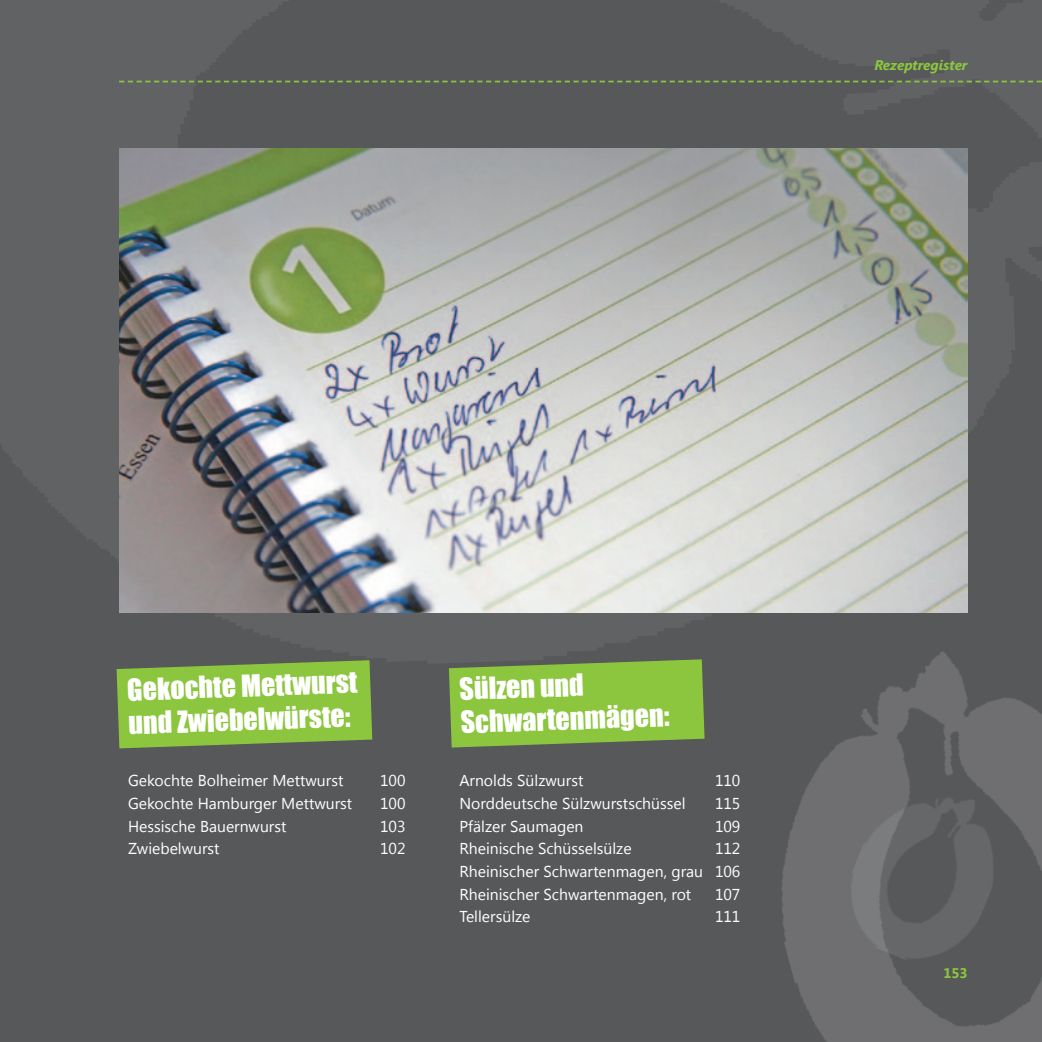
<style>
.page{position:relative;width:1042px;height:1042px;background:#fff}
.page>*{position:absolute;margin:0;border:0;box-sizing:border-box;transform-origin:0 0}
.t1{font:28px/33.6px "Impact";color:#fff}
.t2{font:15.75px/22.8px "Segoe UI";color:#fff;text-align:justify}
.t3{font:italic 700 14px "Segoe UI";color:#8bc63e}
.t4{font:700 14px "Segoe UI";color:#8bc63e}
</style>
<div class="page">
<div style="left:0;top:679px;width:722px;height:363px;background:#57585a"></div>
<img style="left:0;top:0;width:1042px;height:679px">
<img style="left:722px;top:624px;width:320px;height:418px">
<svg style="left:119px;top:81px;width:923px;height:1px"></svg>
<svg style="left:449px;top:659px;width:255px;height:88px;background:#85b941"></svg>
<svg style="left:117px;top:660px;width:255px;height:88px;background:#85b941"></svg>
<img style="left:119px;top:149px;width:848px;height:464px">
<p class="t3" style="left:874px;top:55px;width:95px">Rezeptregister</p>
<h1 class="t1" style="left:127px;top:672px;width:232px;rotate:-2deg">Gekochte Mettwurst und Zwiebelwürste:</h1>
<p class="t2" style="left:128px;top:768px;width:217px">Gekochte Bolheimer Mettwurst</p>
<p class="t2" style="left:380px;top:768px;width:27px">100</p>
<p class="t2" style="left:128px;top:791px;width:226px">Gekochte Hamburger Mettwurst</p>
<p class="t2" style="left:380px;top:791px;width:27px">100</p>
<p class="t2" style="left:128px;top:814px;width:160px">Hessische Bauernwurst</p>
<p class="t2" style="left:380px;top:814px;width:27px">103</p>
<p class="t2" style="left:128px;top:836px;width:93px">Zwiebelwurst</p>
<p class="t2" style="left:380px;top:836px;width:27px">102</p>
<h1 class="t1" style="left:459px;top:671px;width:210px;rotate:-2deg">Sülzen und<br>Schwartenmägen:</h1>
<p class="t2" style="left:459px;top:768px;width:125px">Arnolds Sülzwurst</p>
<p class="t2" style="left:715px;top:768px;width:27px">110</p>
<p class="t2" style="left:459px;top:791px;width:228px">Norddeutsche Sülzwurstschüssel</p>
<p class="t2" style="left:715px;top:791px;width:27px">115</p>
<p class="t2" style="left:459px;top:814px;width:126px">Pfälzer Saumagen</p>
<p class="t2" style="left:715px;top:814px;width:27px">109</p>
<p class="t2" style="left:459px;top:836px;width:174px">Rheinische Schüsselsülze</p>
<p class="t2" style="left:459px;top:836px;width:282px;text-indent:255px">112<br>Rheinischer Schwartenmagen, grau 106<br>Rheinischer Schwartenmagen, rot</p>
<p class="t2" style="left:715px;top:882px;width:27px">107</p>
<p class="t2" style="left:459px;top:905px;width:73px">Tellersülze</p>
<p class="t2" style="left:715px;top:905px;width:27px">111</p>
<p class="t4" style="left:943px;top:963px;width:26px">153</p>
</div>
